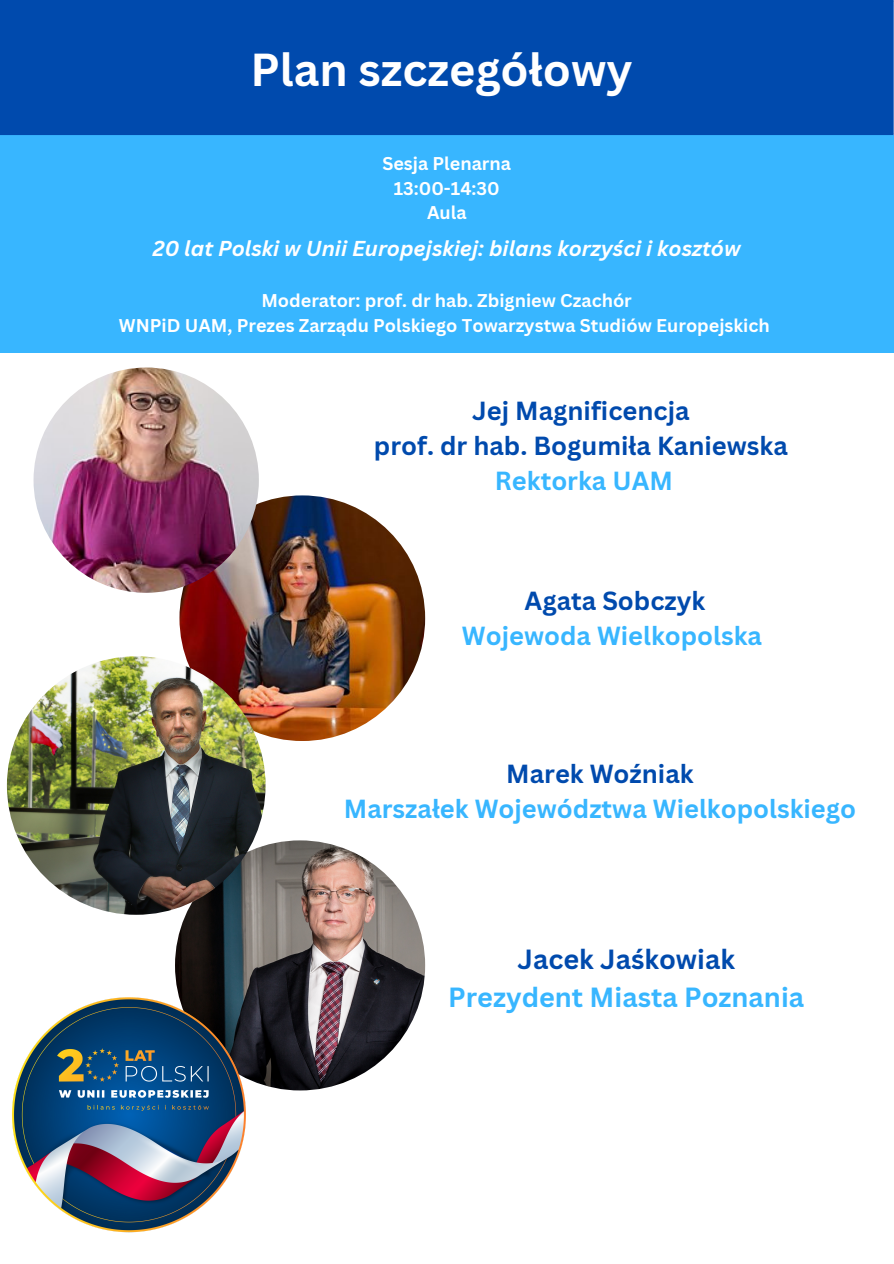
<style>
.page{position:relative;width:894px;height:1264px;background:#fff}
.page>*{position:absolute;margin:0;border:0;box-sizing:border-box;transform-origin:0 0}
.t1{font:700 45px "Canva Sans";color:#fff}
.t2{font:700 27px/37.2px "Canva Sans";color:#38b6ff;text-align:center}
.t3{font:700 25.5px/34.8px "Canva Sans";color:#38b6ff;text-align:center}
.t4{font:700 25.5px/34.8px "Canva Sans";color:#004aad;text-align:center}
.t5{font:italic 700 21px "Canva Sans";color:#fff}
.t6{font:700 18px "Canva Sans";color:#fff}
.s1{color:#38b6ff}
.s2{color:#004aad}
</style>
<div class="page">
<div style="left:0;top:135px;width:893px;height:217px;background:#38b6ff"></div>
<div style="left:1px;top:1px;width:891px;height:133px;background:#004aad"></div>
<hr style="left:0;top:2px;width:2px;height:131px;background:#004aad">
<hr style="left:891px;top:2px;width:2px;height:131px;background:#004aad">
<hr style="left:0;top:0;width:893px;height:2px;background:#004aad">
<hr style="left:0;top:133px;width:893px;height:2px;background:#004aad">
<img style="left:175px;top:840px;width:250px;height:250px;border-radius:50%">
<img style="left:179px;top:495px;width:246px;height:245px;border-radius:50%">
<img style="left:34px;top:367px;width:225px;height:226px;border-radius:50%">
<img style="left:7px;top:656px;width:258px;height:258px;border-radius:50%">
<img style="left:12px;top:994px;width:237px;height:239px">
<p class="t1" style="left:250px;top:37px;width:383px">Plan szczegółowy</p>
<p class="t6" style="left:382px;top:151px;width:130px">Sesja Plenarna</p>
<p class="t6" style="left:393px;top:175px;width:107px">13:00-14:30</p>
<p class="t6" style="left:427px;top:200px;width:41px">Aula</p>
<p class="t5" style="left:153px;top:233px;width:589px">20 lat Polski w Unii Europejskiej: bilans korzyści i kosztów</p>
<p class="t6" style="left:261px;top:288px;width:372px">Moderator: prof. dr hab. Zbigniew Czachór</p>
<p class="t6" style="left:119px;top:313px;width:652px">WNPiD UAM, Prezes Zarządu Polskiego Towarzystwa Studiów Europejskich</p>
<h1 class="t4" style="left:374px;top:393px;width:415px">Jej Magnificencja<br>prof. dr hab. Bogumiła Kaniewska<br><span class="s1">Rektorka UAM</span></h1>
<p class="t3" style="left:461px;top:583px;width:301px"><span class="s2">Agata Sobczyk<br></span>Wojewoda Wielkopolska</p>
<h1 class="t3" style="left:344px;top:755px;width:513px"><span class="s2">Marek Woźniak<br></span>Marszałek Województwa Wielkopolskiego</h1>
<p class="t2" style="left:448px;top:940px;width:357px"><span class="s2">Jacek Jaśkowiak<br></span>Prezydent Miasta Poznania</p>
</div>
